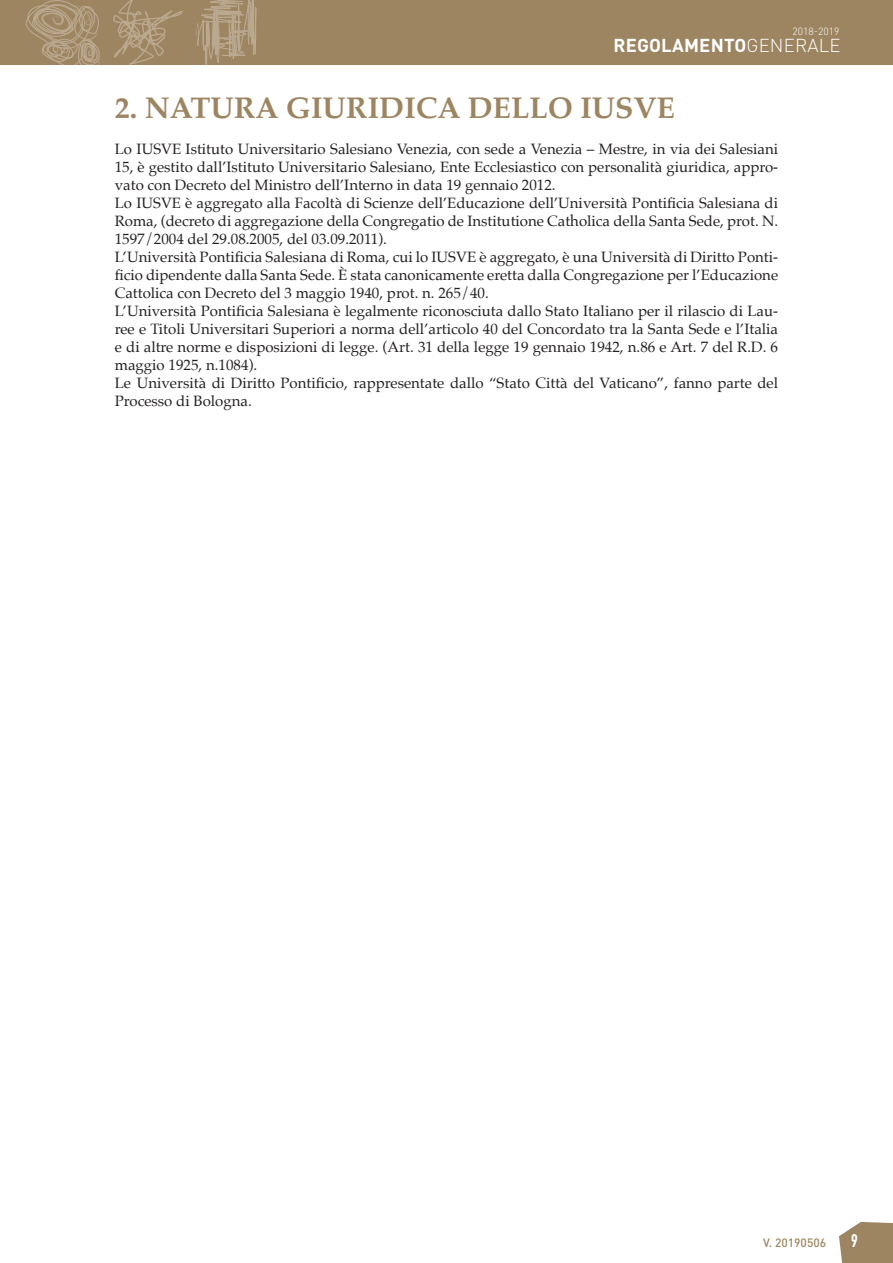
<style>
.page{position:relative;width:893px;height:1263px;background:#fff}
.page>*{position:absolute;margin:0;border:0;box-sizing:border-box;transform-origin:0 0}
.titoli_oro{font:700 30px "Palatino";color:#9d8561}
.t1{font:700 18.45px "DIN Pro";letter-spacing:.01em;color:#fff}
.t2{font:700 17.85px "DIN Condensed";color:#fff}
.testo_base{font:15px/18px "Palatino";color:#231f20;text-align:justify}
.t3{font:500 12px "DIN";color:#9d8561}
.t4{font:300 10.35px "DIN Pro";color:#fff}
.s1{font-weight:300}
</style>
<div class="page">
<svg style="left:839px;top:1222px;width:54px;height:41px;background:#a69070"></svg>
<div style="left:0;top:0;width:893px;height:65px;background:#9d8561"></div>
<svg style="left:196px;top:0;width:61px;height:65px"></svg>
<svg style="left:113px;top:0;width:70px;height:65px"></svg>
<svg style="left:25px;top:0;width:75px;height:65px"></svg>
<p class="t4" style="left:793px;top:24px;width:49px">2018-2019</p>
<p class="t1" style="left:613px;top:33px;width:228px">REGOLAMENTO<span class="s1">GENERALE</span></p>
<p class="titoli_oro" style="left:115px;top:82px;width:562px">2. NATURA GIURIDICA DELLO IUSVE</p>
<p class="testo_base" style="left:115px;top:140px;width:665px">Lo IUSVE Istituto Universitario Salesiano Venezia, con sede a Venezia – Mestre, in via dei Salesiani 15, è gestito dall’Istituto Universitario Salesiano, Ente Ecclesiastico con personalità giuridica, appro&shy;vato con Decreto del Ministro dell’Interno in data 19 gennaio 2012.</p>
<p class="testo_base" style="left:115px;top:194px;width:665px">Lo IUSVE è aggregato alla Facoltà di Scienze dell’Educazione dell’Università Pontificia Salesiana di Roma, (decreto di aggregazione della Congregatio de Institutione Catholica della Santa Sede, prot. N.<br>1597/2004 del 29.08.2005, del 03.09.2011).</p>
<p class="testo_base" style="left:115px;top:248px;width:665px">L’Università Pontificia Salesiana di Roma, cui lo IUSVE è aggregato, è una Università di Diritto Ponti&shy;ficio dipendente dalla Santa Sede. È stata canonicamente eretta dalla Congregazione per l’Educazione Cattolica con Decreto del 3 maggio 1940, prot. n. 265/40.</p>
<p class="testo_base" style="left:115px;top:302px;width:665px">L’Università Pontificia Salesiana è legalmente riconosciuta dallo Stato Italiano per il rilascio di Lau&shy;ree e Titoli Universitari Superiori a norma dell’articolo 40 del Concordato tra la Santa Sede e l’Italia e di altre norme e disposizioni di legge. (Art. 31 della legge 19 gennaio 1942, n.86 e Art. 7 del R.D. 6 maggio 1925, n.1084).</p>
<p class="testo_base" style="left:115px;top:374px;width:665px">Le Università di Diritto Pontificio, rappresentate dallo “Stato Città del Vaticano”, fanno parte del<br>Processo di Bologna.</p>
<p class="t3" style="left:763px;top:1235px;width:65px">V. 20190506</p>
<p class="t2" style="left:851px;top:1230px;width:8px">9</p>
</div>
